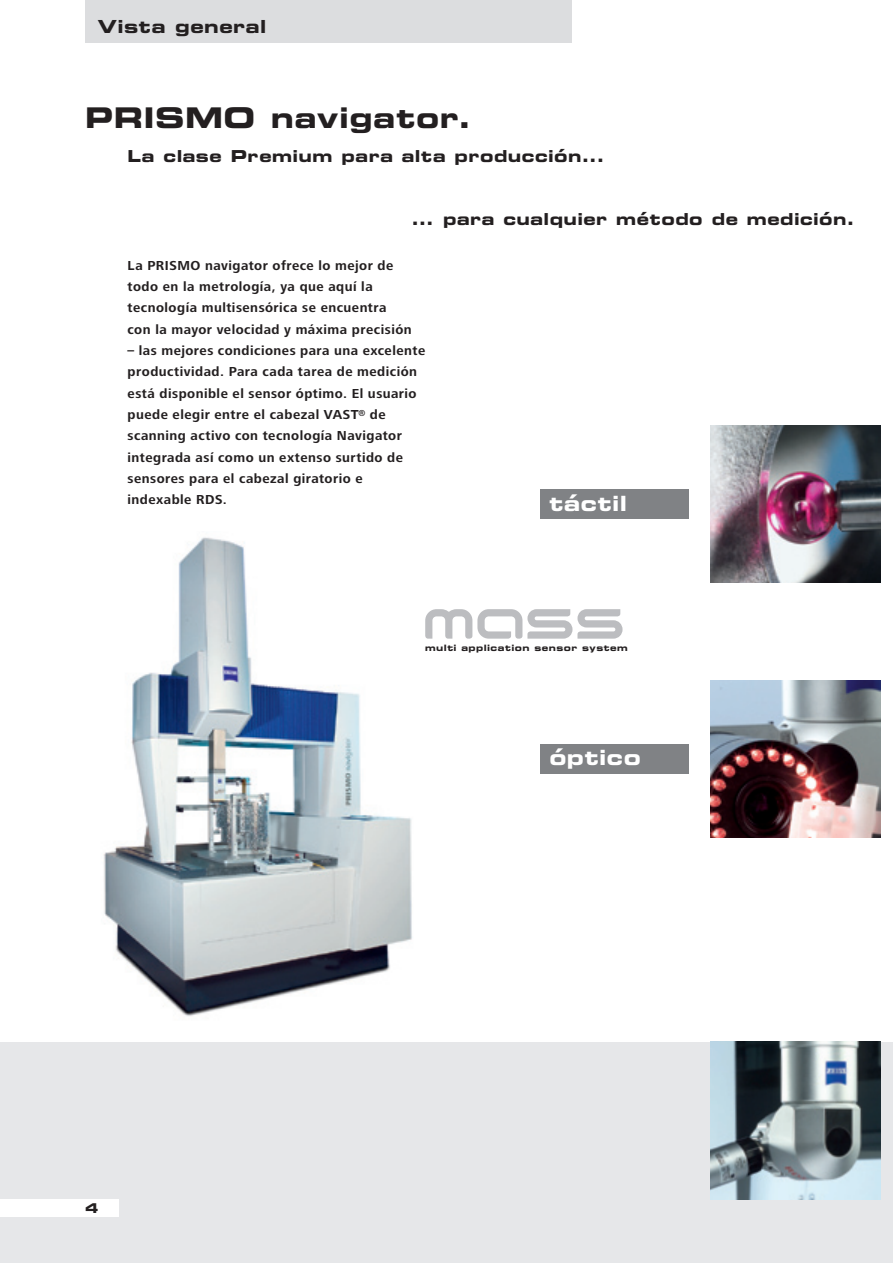
<style>
.page{position:relative;width:893px;height:1263px;background:#fff}
.page>*{position:absolute;margin:0;border:0;box-sizing:border-box;transform-origin:0 0}
.t1{font:28.5px "Eurostile Bold Extended Two";letter-spacing:.02em;color:#231f20}
.t2{font:21px "Eurostile Bold Extended Two";letter-spacing:.025em;color:#fff}
.t3{font:18px "Eurostile Bold Extended Two";letter-spacing:.03em;color:#231f20}
.t4{font:16.5px "Eurostile Bold Extended Two";letter-spacing:.03em;color:#231f20}
.t5{font:700 13.5px/21.3px "Frutiger Next LT";letter-spacing:.035em;color:#231f20}
.t6{font:8.7px "Eurostile Bold Extended Two";letter-spacing:.05em;color:#231f20}
</style>
<div class="page">
<img style="left:103px;top:537px;width:310px;height:480px">
<div style="left:0;top:1042px;width:893px;height:221px;background:#e6e7e9"></div>
<div style="left:85px;top:0;width:487px;height:43px;background:#dcdddf"></div>
<img style="left:710px;top:425px;width:170px;height:158px">
<img style="left:710px;top:1042px;width:170px;height:157px">
<img style="left:710px;top:680px;width:170px;height:158px">
<div style="left:540px;top:489px;width:149px;height:30px;background:#808285"></div>
<div style="left:540px;top:744px;width:149px;height:30px;background:#808285"></div>
<svg style="left:425px;top:609px;width:197px;height:30px"></svg>
<div style="left:0;top:1199px;width:119px;height:17px;background:#fff"></div>
<h3 class="t3" style="left:98px;top:14px;width:170px">Vista general</h3>
<h1 class="t1" style="left:85px;top:98px;width:388px">PRISMO navigator.</h1>
<p class="t4" style="left:128px;top:144px;width:478px">La clase Premium para alta producción...</p>
<p class="t4" style="left:411px;top:208px;width:445px">... para cualquier método de medición.</p>
<p class="t5" style="left:128px;top:255px;width:286px">La PRISMO navigator ofrece lo mejor de todo en la metrología, ya que aquí la tecnología multisensórica se encuentra con la mayor velocidad y máxima precisión</p>
<p class="t5" style="left:128px;top:340px;width:299px">– las mejores condiciones para una excelente productividad. Para cada tarea de medición está disponible el sensor óptimo. El usuario puede elegir entre el cabezal VAST<sup>®</sup> de scanning activo con tecnología Navigator integrada así como un extenso surtido de sensores para el cabezal giratorio e indexable RDS.</p>
<h2 class="t2" style="left:549px;top:489px;width:79px">táctil</h2>
<p class="t6" style="left:425px;top:642px;width:204px">multi application sensor system</p>
<h2 class="t2" style="left:549px;top:742px;width:93px">óptico</h2>
</div>
